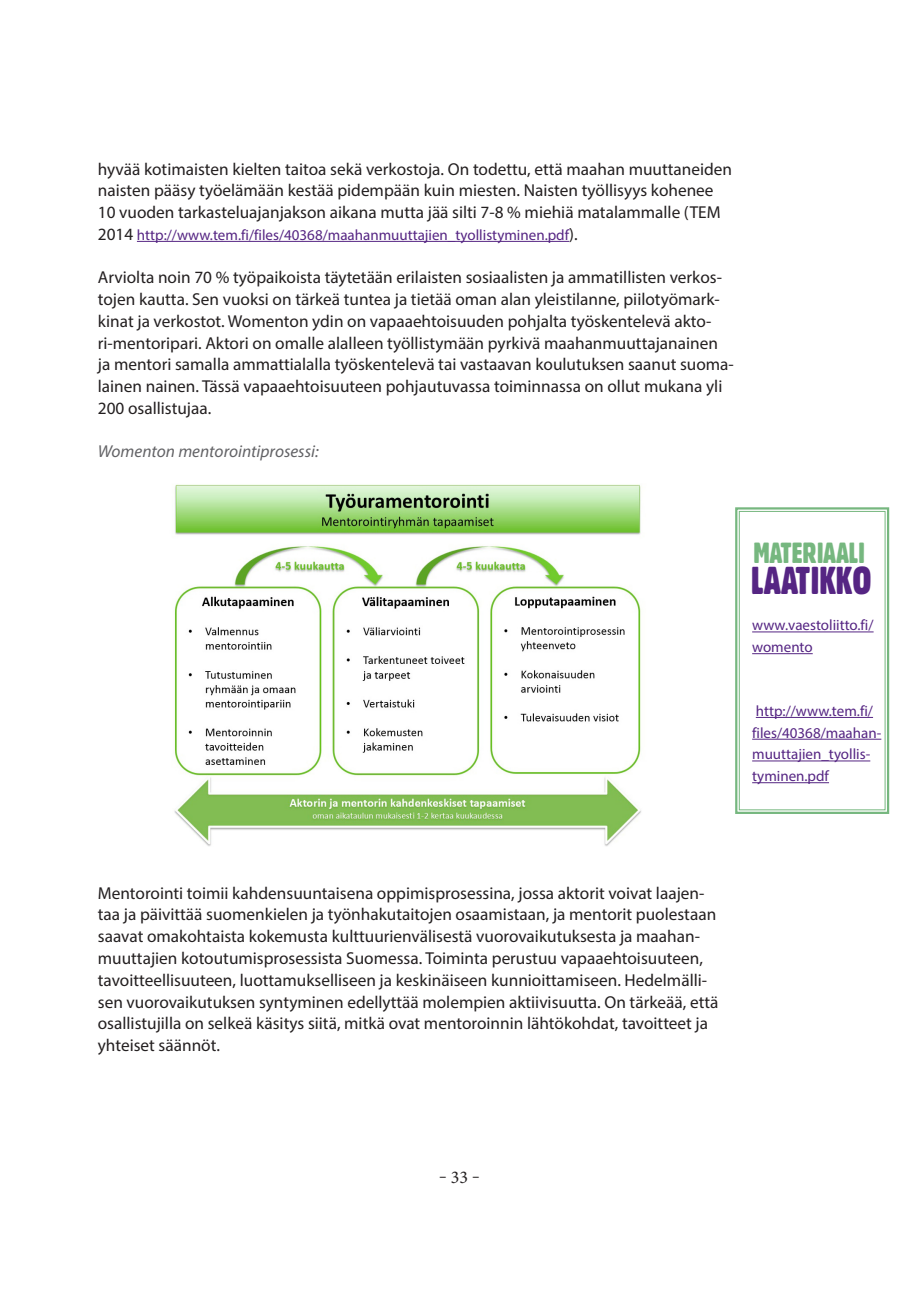
<style>
.page{position:relative;width:919px;height:1289px;background:#fff}
.page>*{position:absolute;margin:0;border:0;box-sizing:border-box;transform-origin:0 0}
.t1{font:37.8px "Gothic 821 Condensed BT";color:#552583}
.t2{font:28.35px "Gothic 821 Condensed BT";color:#76b77f}
.t3{font:18px "Minion Pro";color:#231f20}
.leipis{font:17.25px/21.8px "Myriad Pro";color:#231f20}
.Kuvateksti{font:italic 17.25px "Myriad Pro";color:#636366}
.leipis-2{font:15px/21.8px "Myriad Pro";color:#552583}
.s1{font-size:17.25px;color:#231f20}
</style>
<div class="page">
<hr style="left:137px;top:241px;width:432px;height:1px;background:#552583">
<img style="left:174px;top:484px;width:467px;height:362px">
<svg style="left:735px;top:507px;width:155px;height:307px"></svg>
<div style="left:738px;top:511px;width:147px;height:299px;border:1px solid #76b77f"></div>
<p class="leipis" style="left:98px;top:158px;width:635px">hyvää kotimaisten kielten taitoa sekä verkostoja. On todettu, että maahan muuttaneiden naisten pääsy työelämään kestää pidempään kuin miesten. Naisten työllisyys kohenee<br>10 vuoden tarkasteluajanjakson aikana mutta jää silti 7-8 % miehiä matalammalle (TEM</p>
<p class="leipis-2" style="left:98px;top:224px;width:481px"><span class="s1">2014</span> http://www.tem.fi/files/40368/maahanmuuttajien_tyollistyminen.pdf<span class="s1">).</span></p>
<p class="leipis" style="left:98px;top:266px;width:637px">Arviolta noin 70 % työpaikoista täytetään erilaisten sosiaalisten ja ammatillisten verkos&shy;tojen kautta. Sen vuoksi on tärkeä tuntea ja tietää oman alan yleistilanne, piilotyömark&shy;kinat ja verkostot. Womenton ydin on vapaaehtoisuuden pohjalta työskentelevä akto&shy;ri-mentoripari. Aktori on omalle alalleen työllistymään pyrkivä maahanmuuttajanainen ja mentori samalla ammattialalla työskentelevä tai vastaavan koulutuksen saanut suoma&shy;lainen nainen. Tässä vapaaehtoisuuteen pohjautuvassa toiminnassa on ollut mukana yli 200 osallistujaa.</p>
<p class="Kuvateksti" style="left:98px;top:440px;width:222px">Womenton mentorointiprosessi:</p>
<p class="t2" style="left:753px;top:535px;width:113px">MATERIAALI</p>
<p class="t1" style="left:751px;top:557px;width:122px">LAATIKKO</p>
<p class="leipis-2" style="left:752px;top:614px;width:123px">www.vaestoliitto.fi/ womento</p>
<p class="leipis-2" style="left:752px;top:699px;width:131px">http://www.tem.fi/ files/40368/maahan&shy;muuttajien_tyollis&shy;tyminen.pdf</p>
<p class="leipis" style="left:98px;top:881px;width:622px">Mentorointi toimii kahdensuuntaisena oppimisprosessina, jossa aktorit voivat laajen&shy;taa ja päivittää suomenkielen ja työnhakutaitojen osaamistaan, ja mentorit puolestaan saavat omakohtaista kokemusta kulttuurienvälisestä vuorovaikutuksesta ja maahan&shy;muuttajien kotoutumisprosessista Suomessa. Toiminta perustuu vapaaehtoisuuteen, tavoitteellisuuteen, luottamukselliseen ja keskinäiseen kunnioittamiseen. Hedelmälli&shy;sen vuorovaikutuksen syntyminen edellyttää molempien aktiivisuutta. On tärkeää, että osallistujilla on selkeä käsitys siitä, mitkä ovat mentoroinnin lähtökohdat, tavoitteet ja yhteiset säännöt.</p>
<p class="t3" style="left:439px;top:1165px;width:42px">‒ 33 ‒</p>
</div>
